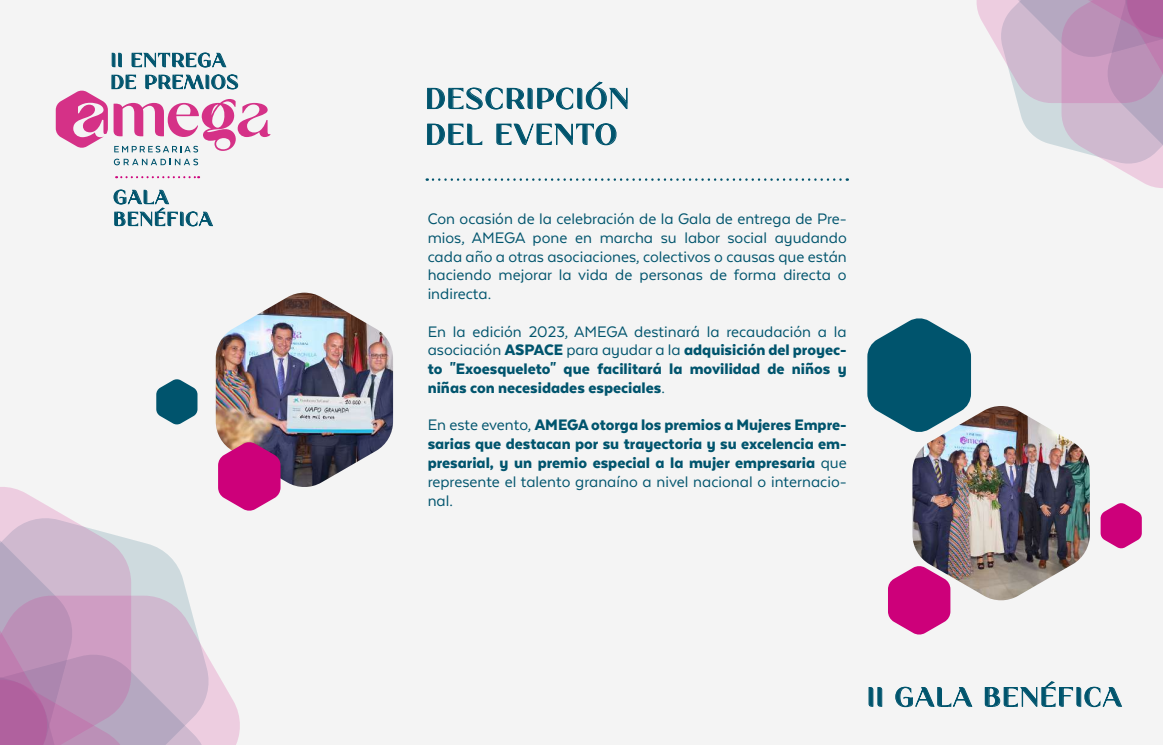
<style>
.page{position:relative;width:1163px;height:745px;background:#fff}
.page>*{position:absolute;margin:0;border:0;box-sizing:border-box;transform-origin:0 0}
.t1{font:36.62px/35.9px "Monea Alegante";letter-spacing:.05em;color:#00546d}
.t2{font:34px "Monea Alegante";letter-spacing:.05em;color:#00546d}
.t3{font:24.38px/21.9px "Monea Alegante";letter-spacing:.05em;color:#00546d}
.t4{font:900 17.5px/18.8px "Texta Alt";color:#00546d;text-align:justify}
.t5{font:17.5px/18.8px "Texta Alt";color:#00546d;text-align:justify}
.s1{font-weight:400}
</style>
<div class="page">
<div style="left:0;top:0;width:1163px;height:744px;background:#f4f4f4"></div>
<svg style="left:427px;top:178px;width:421px;height:3px"></svg>
<svg style="left:209px;top:659px;width:31px;height:85px;fill:#edcde0"></svg>
<svg style="left:0;top:487px;width:209px;height:257px"></svg>
<svg style="left:976px;top:0;width:187px;height:188px"></svg>
<svg style="left:427px;top:81px;width:200px;height:28px"></svg>
<svg style="left:427px;top:123px;width:55px;height:22px"></svg>
<svg style="left:496px;top:123px;width:121px;height:22px"></svg>
<svg style="left:868px;top:687px;width:14px;height:19px"></svg>
<svg style="left:895px;top:686px;width:77px;height:20px"></svg>
<svg style="left:984px;top:681px;width:138px;height:25px"></svg>
<svg style="left:867px;top:318px;width:104px;height:113px"></svg>
<img style="left:912px;top:405px;width:177px;height:195px">
<img style="left:216px;top:292px;width:177px;height:196px">
<svg style="left:888px;top:565px;width:62px;height:69px"></svg>
<svg style="left:1100px;top:503px;width:41px;height:45px"></svg>
<svg style="left:218px;top:441px;width:62px;height:70px;background:#ca2b89"></svg>
<svg style="left:156px;top:379px;width:41px;height:45px"></svg>
<svg style="left:114px;top:189px;width:99px;height:37px"></svg>
<svg style="left:112px;top:53px;width:10px;height:14px"></svg>
<svg style="left:132px;top:53px;width:94px;height:14px"></svg>
<svg style="left:56px;top:74px;width:214px;height:78px"></svg>
<svg style="left:114px;top:158px;width:84px;height:7px"></svg>
<svg style="left:116px;top:176px;width:83px;height:2px"></svg>
<h3 class="t3" style="left:111px;top:50px;width:129px">II ENTREGA<br>DE PREMIOS</h3>
<h3 class="t3" style="left:114px;top:187px;width:101px">GALA<br>BENÉFICA</h3>
<h1 class="t1" style="left:426px;top:82px;width:204px">DESCRIPCIÓN<br>DEL EVENTO</h1>
<p class="t5" style="left:428px;top:209px;width:421px">Con ocasión de la celebración de la Gala de entrega de Pre&shy;mios, AMEGA pone en marcha su labor social ayudando cada año a otras asociaciones, colectivos o causas que están haciendo mejorar la vida de personas de forma directa o indirecta.</p>
<p class="t4" style="left:428px;top:321px;width:420px"><span class="s1">En la edición 2023, AMEGA destinará la recaudación a la asociación</span> ASPACE <span class="s1">para ayudar a la</span> adquisición del proyec&shy;to "Exoesqueleto" que facilitará la movilidad de niños y niñas con necesidades especiales<span class="s1">.</span></p>
<p class="t4" style="left:428px;top:415px;width:420px"><span class="s1">En este evento,</span> AMEGA otorga los premios a Mujeres Empre&shy;sarias que destacan por su trayectoria y su excelencia em&shy;presarial, y un premio especial a la mujer empresaria <span class="s1">que represente el talento granaíno a nivel nacional o internacio&shy;nal.</span></p>
<h2 class="t2" style="left:867px;top:681px;width:256px">II GALA BENÉFICA</h2>
</div>
